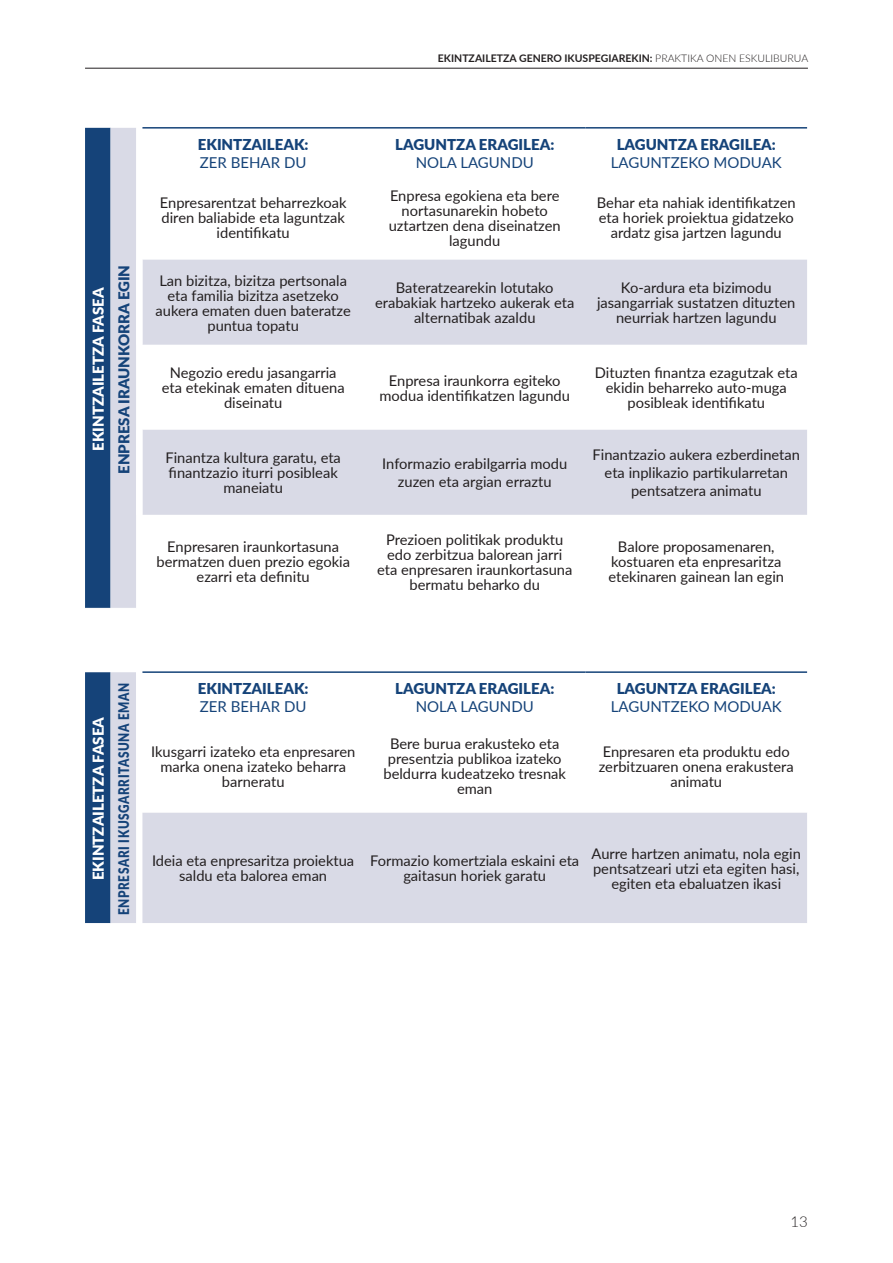
<style>
.page{position:relative;width:893px;height:1263px;background:#fff}
.page>*{position:absolute;margin:0;border:0;box-sizing:border-box;transform-origin:0 0}
.t1{font:900 15px "Lato";color:#154379}
.t2{font:15px "Lato";color:#154379}
.t3{font:900 15px "Lato";color:#fff}
.t4{font:300 15px "Lato";color:#231f20}
.t5{font:14.7px/15px "Lato";color:#231f20;text-align:center}
.t6{font:900 14.7px "Lato";letter-spacing:.05em;color:#154379;scale:.8 1}
.t7{font:700 10.5px "Lato";color:#231f20}
.s1{font-weight:300}
</style>
<div class="page">
<hr style="left:85px;top:68px;width:723px;height:1px;background:#231f20">
<svg style="left:142px;top:259px;width:665px;height:664px;fill:#d9dae6"></svg>
<svg style="left:142px;top:608px;width:665px;height:204px"></svg>
<hr style="left:142px;top:127px;width:222px;height:2px;background:#154379">
<hr style="left:364px;top:127px;width:221px;height:2px;background:#154379">
<hr style="left:585px;top:127px;width:222px;height:2px;background:#154379">
<hr style="left:142px;top:671px;width:222px;height:2px;background:#154379">
<hr style="left:364px;top:671px;width:221px;height:2px;background:#154379">
<hr style="left:585px;top:671px;width:222px;height:2px;background:#154379">
<svg style="left:85px;top:127px;width:51px;height:796px;background:#8398b6"></svg>
<p class="t7" style="left:438px;top:50px;width:372px">EKINTZAILETZA GENERO IKUSPEGIAREKIN: <span class="s1">PRAKTIKA ONEN ESKULIBURUA</span></p>
<p class="t3" style="left:87px;top:451px;width:165px;rotate:-90deg">EKINTZAILETZA FASEA</p>
<p class="t1" style="left:113px;top:474px;width:210px;rotate:-90deg">ENPRESA IRAUNKORRA EGIN</p>
<p class="t1" style="left:198px;top:133px;width:112px">EKINTZAILEAK:</p>
<p class="t2" style="left:200px;top:151px;width:108px">ZER BEHAR DU</p>
<p class="t1" style="left:395px;top:133px;width:161px">LAGUNTZA ERAGILEA:</p>
<p class="t2" style="left:416px;top:151px;width:120px">NOLA LAGUNDU</p>
<p class="t1" style="left:617px;top:133px;width:161px">LAGUNTZA ERAGILEA:</p>
<p class="t2" style="left:611px;top:151px;width:172px">LAGUNTZEKO MODUAK</p>
<p class="t5" style="left:160px;top:195px;width:188px">Enpresarentzat beharrezkoak diren baliabide eta laguntzak identifikatu</p>
<p class="t5" style="left:389px;top:187px;width:174px">Enpresa egokiena eta bere nortasunarekin hobeto uztartzen dena diseinatzen lagundu</p>
<p class="t5" style="left:597px;top:195px;width:200px">Behar eta nahiak identifikatzen eta horiek proiektua gidatzeko ardatz gisa jartzen lagundu</p>
<p class="t5" style="left:156px;top:272px;width:197px">Lan bizitza, bizitza pertsonala eta familia bizitza asetzeko aukera ematen duen bateratze puntua topatu</p>
<p class="t5" style="left:375px;top:280px;width:201px">Bateratzearekin lotutako erabakiak hartzeko aukerak eta alternatibak azaldu</p>
<p class="t5" style="left:597px;top:280px;width:200px">Ko-ardura eta bizimodu jasangarriak sustatzen dituzten neurriak hartzen lagundu</p>
<p class="t5" style="left:162px;top:365px;width:184px">Negozio eredu jasangarria eta etekinak ematen dituena diseinatu</p>
<p class="t5" style="left:380px;top:372px;width:192px">Enpresa iraunkorra egiteko modua identifikatzen lagundu</p>
<p class="t5" style="left:595px;top:365px;width:204px">Dituzten finantza ezagutzak eta ekidin beharreko auto-muga posibleak identifikatu</p>
<p class="t5" style="left:165px;top:450px;width:177px">Finantza kultura garatu, eta finantzazio iturri posibleak maneiatu</p>
<p class="t5" style="left:382px;top:454px;width:186px;line-height:18px">Informazio erabilgarria modu zuzen eta argian erraztu</p>
<p class="t5" style="left:593px;top:445px;width:209px;line-height:18px">Finantzazio aukera ezberdinetan eta inplikazio partikularretan pentsatzera animatu</p>
<p class="t5" style="left:156px;top:539px;width:195px">Enpresaren iraunkortasuna bermatzen duen prezio egokia ezarri eta definitu</p>
<p class="t5" style="left:377px;top:531px;width:197px">Prezioen politikak produktu edo zerbitzua balorean jarri eta enpresaren iraunkortasuna bermatu beharko du</p>
<p class="t5" style="left:608px;top:539px;width:177px">Balore proposamenaren, kostuaren eta enpresaritza etekinaren gainean lan egin</p>
<p class="t3" style="left:87px;top:880px;width:165px;rotate:-90deg">EKINTZAILETZA FASEA</p>
<p class="t1" style="left:395px;top:677px;width:161px">LAGUNTZA ERAGILEA:</p>
<p class="t2" style="left:416px;top:696px;width:120px">NOLA LAGUNDU</p>
<p class="t1" style="left:617px;top:677px;width:161px">LAGUNTZA ERAGILEA:</p>
<p class="t2" style="left:611px;top:696px;width:172px">LAGUNTZEKO MODUAK</p>
<p class="t6" style="left:113px;top:915px;width:292px;rotate:-90deg">ENPRESARI IKUSGARRITASUNA EMAN</p>
<p class="t1" style="left:198px;top:677px;width:112px">EKINTZAILEAK:</p>
<p class="t2" style="left:200px;top:696px;width:108px">ZER BEHAR DU</p>
<p class="t5" style="left:151px;top:743px;width:206px">Ikusgarri izateko eta enpresaren marka onena izateko beharra barneratu</p>
<p class="t5" style="left:383px;top:736px;width:184px">Bere burua erakusteko eta presentzia publikoa izateko beldurra kudeatzeko tresnak eman</p>
<p class="t5" style="left:599px;top:743px;width:196px">Enpresaren eta produktu edo zerbitzuaren onena erakustera animatu</p>
<p class="t5" style="left:152px;top:853px;width:204px">Ideia eta enpresaritza proiektua saldu eta balorea eman</p>
<p class="t5" style="left:370px;top:853px;width:211px">Formazio komertziala eskaini eta gaitasun horiek garatu</p>
<p class="t5" style="left:592px;top:845px;width:211px">Aurre hartzen animatu, nola egin pentsatzeari utzi eta egiten hasi, egiten eta ebaluatzen ikasi</p>
<p class="t4" style="left:790px;top:1211px;width:19px">13</p>
</div>
